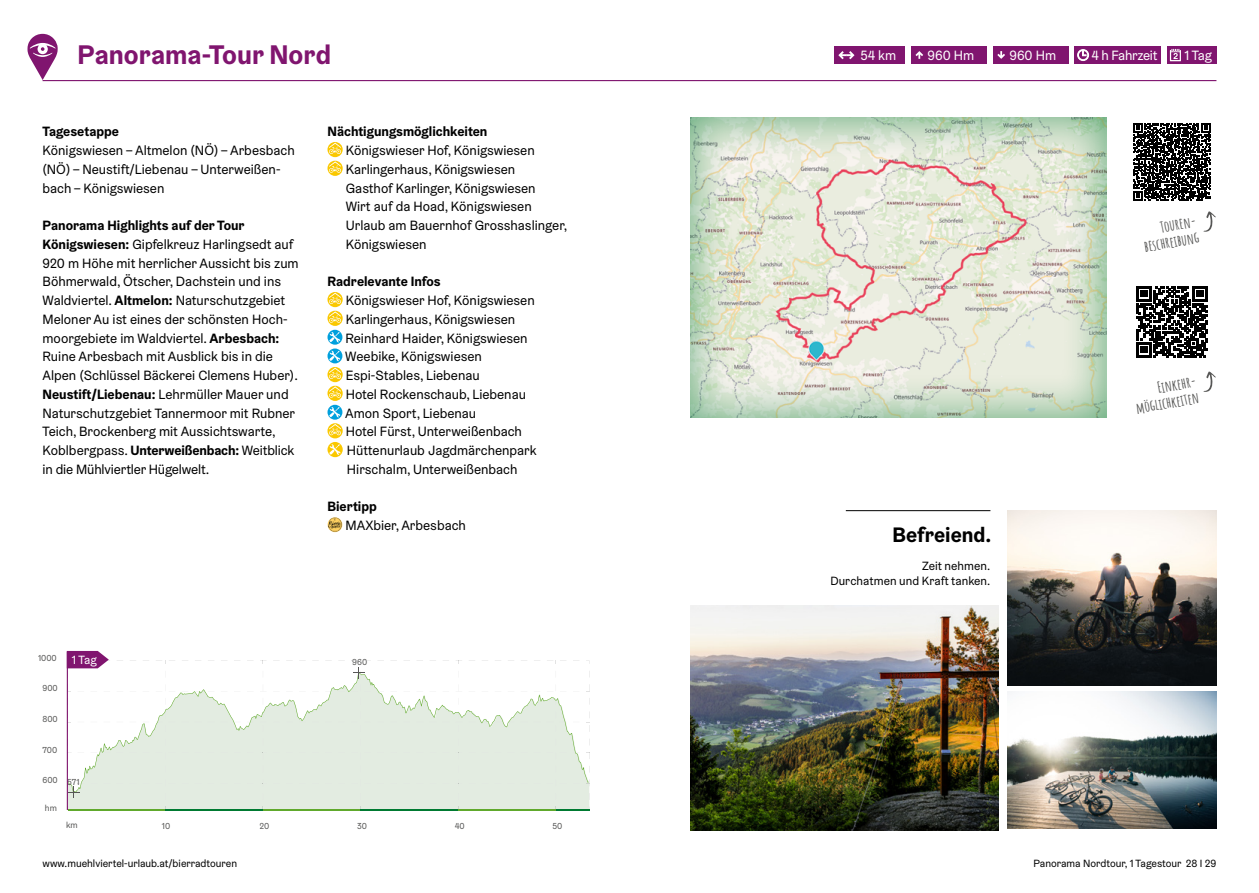
<style>
.page{position:relative;width:1259px;height:893px;background:#fff}
.page>*{position:absolute;margin:0;border:0;box-sizing:border-box;transform-origin:0 0}
.t1{font:700 27px "Graebenbach OE";color:#80156f}
.t2{font:700 21px "Graebenbach OE";color:#000}
.t3{font:700 15px/16.5px "Amatic SC";color:#575756;text-align:right}
.t4{font:13.5px/18.8px "Graebenbach OE";color:#000}
.t5{font:700 13.5px "Graebenbach OE";color:#000}
.t6{font:13.5px "Graebenbach OE";letter-spacing:-.01em;color:#fff}
.t7{font:12px/15px "Graebenbach OE";letter-spacing:.005em;color:#000;text-align:right}
.t8{font:12px "Graebenbach OE";color:#fff}
.t9{font:10.5px "Graebenbach OE";color:#000}
.t10{font:8.7px "Graebenbach OE";color:#575756}
.s1{font-weight:700}
.s2{color:#7c7c7c}
</style>
<div class="page">
<svg style="left:327px;top:142px;width:16px;height:15px"></svg>
<svg style="left:329px;top:143px;width:12px;height:11px"></svg>
<svg style="left:327px;top:161px;width:16px;height:15px"></svg>
<svg style="left:329px;top:161px;width:12px;height:12px"></svg>
<svg style="left:327px;top:292px;width:16px;height:15px"></svg>
<svg style="left:329px;top:293px;width:12px;height:11px"></svg>
<svg style="left:327px;top:311px;width:16px;height:15px"></svg>
<svg style="left:329px;top:311px;width:12px;height:12px"></svg>
<svg style="left:327px;top:330px;width:15px;height:15px"></svg>
<svg style="left:329px;top:332px;width:11px;height:11px"></svg>
<svg style="left:327px;top:348px;width:15px;height:15px"></svg>
<svg style="left:329px;top:351px;width:11px;height:11px"></svg>
<svg style="left:327px;top:367px;width:16px;height:15px"></svg>
<svg style="left:329px;top:368px;width:12px;height:11px"></svg>
<svg style="left:327px;top:386px;width:16px;height:15px"></svg>
<svg style="left:329px;top:386px;width:12px;height:12px"></svg>
<svg style="left:327px;top:405px;width:15px;height:15px"></svg>
<svg style="left:329px;top:407px;width:11px;height:11px"></svg>
<svg style="left:327px;top:423px;width:16px;height:15px"></svg>
<svg style="left:329px;top:424px;width:12px;height:11px"></svg>
<svg style="left:327px;top:442px;width:16px;height:15px"></svg>
<svg style="left:329px;top:444px;width:12px;height:11px"></svg>
<img style="left:327px;top:517px;width:15px;height:15px;border-radius:7px">
<svg style="left:1133px;top:123px;width:77px;height:78px"></svg>
<svg style="left:1203px;top:211px;width:13px;height:21px"></svg>
<div style="left:689px;top:104px;width:426px;height:325px;background:#007a31;opacity:.64"></div>
<hr style="left:43px;top:80px;width:1173px;height:1px;background:#80156f">
<div style="left:834px;top:46px;width:71px;height:18px;background:#80156f"></div>
<svg style="left:838px;top:51px;width:16px;height:8px"></svg>
<div style="left:910px;top:46px;width:76px;height:18px;background:#80156f"></div>
<svg style="left:915px;top:51px;width:8px;height:8px"></svg>
<div style="left:992px;top:46px;width:76px;height:18px;background:#80156f"></div>
<svg style="left:997px;top:51px;width:8px;height:8px"></svg>
<div style="left:1074px;top:46px;width:86px;height:18px;background:#80156f"></div>
<svg style="left:1077px;top:49px;width:12px;height:12px"></svg>
<div style="left:1166px;top:46px;width:50px;height:18px;background:#80156f"></div>
<svg style="left:1170px;top:49px;width:11px;height:12px"></svg>
<div style="left:68px;top:786px;width:521px;height:23px;background:#e3ece1"></div>
<svg style="left:586px;top:779px;width:4px;height:7px"></svg>
<svg style="left:586px;top:752px;width:4px;height:20px"></svg>
<svg style="left:586px;top:712px;width:4px;height:20px"></svg>
<svg style="left:547px;top:807px;width:19px;height:4px"></svg>
<svg style="left:455px;top:807px;width:7px;height:4px"></svg>
<svg style="left:351px;top:807px;width:20px;height:4px"></svg>
<svg style="left:260px;top:807px;width:7px;height:4px"></svg>
<svg style="left:156px;top:807px;width:19px;height:4px"></svg>
<hr style="left:68px;top:809px;width:97px;height:1px;background:#60a92c">
<hr style="left:165px;top:809px;width:98px;height:1px;background:#007a31">
<hr style="left:263px;top:809px;width:97px;height:1px;background:#60a92c">
<hr style="left:360px;top:809px;width:98px;height:1px;background:#007a31">
<hr style="left:458px;top:809px;width:98px;height:1px;background:#60a92c">
<hr style="left:556px;top:809px;width:33px;height:1px;background:#007a31">
<img style="left:690px;top:606px;width:308px;height:224px">
<img style="left:1007px;top:692px;width:209px;height:137px">
<img style="left:1007px;top:510px;width:209px;height:175px">
<svg style="left:27px;top:34px;width:31px;height:46px"></svg>
<hr style="left:67px;top:652px;width:1px;height:158px;background:#80156f">
<svg style="left:67px;top:651px;width:512px;height:149px"></svg>
<hr style="left:846px;top:510px;width:144px;height:1px;background:#000">
<svg style="left:1136px;top:286px;width:71px;height:71px"></svg>
<svg style="left:1203px;top:371px;width:13px;height:21px"></svg>
<h1 class="t1" style="left:78px;top:37px;width:255px">Panorama-Tour Nord</h1>
<p class="t6" style="left:860px;top:46px;width:37px">54 km</p>
<p class="t6" style="left:927px;top:46px;width:48px">960 Hm</p>
<p class="t6" style="left:1009px;top:46px;width:48px">960 Hm</p>
<p class="t6" style="left:1091px;top:46px;width:68px">4 h Fahrzeit</p>
<p class="t6" style="left:1184px;top:46px;width:29px">1 Tag</p>
<p class="t5" style="left:43px;top:123px;width:78px">Tagesetappe</p>
<p class="t4" style="left:43px;top:141px;width:254px">Königswiesen – Altmelon (NÖ) – Arbesbach (NÖ) – Neustift/Liebenau – Unterweißen&shy;bach – Königswiesen</p>
<p class="t4" style="left:43px;top:216px;width:258px"><span class="s1">Panorama Highlights auf der Tour Königswiesen:</span> Gipfelkreuz Harlingsedt auf 920 m Höhe mit herrlicher Aussicht bis zum Böhmerwald, Ötscher, Dachstein und ins Waldviertel. <span class="s1">Altmelon:</span> Naturschutzgebiet Meloner Au ist eines der schönsten Hoch&shy;moorgebiete im Waldviertel. <span class="s1">Arbesbach:<br></span>Ruine Arbesbach mit Ausblick bis in die Alpen (Schlüssel Bäckerei Clemens Huber).<br><span class="s1">Neustift/Liebenau:</span> Lehrmüller Mauer und Naturschutzgebiet Tannermoor mit Rubner Teich, Brockenberg mit Aussichtswarte, Koblbergpass. <span class="s1">Unterweißenbach:</span> Weitblick in die Mühlviertler Hügelwelt.</p>
<p class="t5" style="left:327px;top:123px;width:161px">Nächtigungsmöglichkeiten</p>
<p class="t4" style="left:346px;top:141px;width:223px">Königswieser Hof, Königswiesen<br>Karlingerhaus, Königswiesen<br>Gasthof Karlinger, Königswiesen<br>Wirt auf da Hoad, Königswiesen<br>Urlaub am Bauernhof Grosshaslinger,<br>Königswiesen</p>
<p class="t5" style="left:327px;top:273px;width:115px">Radrelevante Infos</p>
<p class="t4" style="left:345px;top:291px;width:193px">Königswieser Hof, Königswiesen<br>Karlingerhaus, Königswiesen<br>Reinhard Haider, Königswiesen<br>Weebike, Königswiesen<br>Espi-Stables, Liebenau<br>Hotel Rockenschaub, Liebenau<br>Amon Sport, Liebenau<br>Hotel Fürst, Unterweißenbach<br>Hüttenurlaub Jagdmärchenpark<br>Hirschalm, Unterweißenbach</p>
<p class="t5" style="left:327px;top:498px;width:51px">Biertipp</p>
<p class="t4" style="left:345px;top:516px;width:122px">MAXbier, Arbesbach</p>
<p class="t10" style="left:38px;top:652px;width:20px">1000</p>
<p class="t10" style="left:42px;top:683px;width:17px">900</p>
<p class="t10" style="left:42px;top:714px;width:17px">800</p>
<p class="t10" style="left:42px;top:744px;width:16px">700</p>
<p class="t10" style="left:42px;top:775px;width:17px">600</p>
<p class="t10" style="left:45px;top:803px;width:13px">hm</p>
<p class="t8" style="left:72px;top:652px;width:27px">1 Tag</p>
<p class="t10" style="left:67px;top:777px;width:14px"><span class="s2">5</span>71</p>
<p class="t10" style="left:352px;top:657px;width:17px">960</p>
<p class="t10" style="left:66px;top:820px;width:13px">km</p>
<p class="t10" style="left:162px;top:820px;width:10px">10</p>
<p class="t10" style="left:259px;top:820px;width:11px">20</p>
<p class="t10" style="left:357px;top:820px;width:11px">30</p>
<p class="t10" style="left:455px;top:820px;width:12px">40</p>
<p class="t10" style="left:552px;top:820px;width:11px">50</p>
<h2 class="t2" style="left:892px;top:521px;width:100px">Befreiend.</h2>
<p class="t7" style="left:830px;top:558px;width:162px">Zeit nehmen.<br>Durchatmen und Kraft tanken.</p>
<p class="t3" style="left:1139px;top:221px;width:59px;rotate:-10deg">Touren&shy;beschreibung</p>
<p class="t3" style="left:1131px;top:383px;width:67px;rotate:-10deg">Einkehr&shy;möglichkeiten</p>
<p class="t9" style="left:43px;top:856px;width:196px">www.muehlviertel-urlaub.at/bierradtouren</p>
<p class="t9" style="left:1033px;top:857px;width:184px">Panorama Nordtour, 1 Tagestour 28 I 29</p>
</div>
